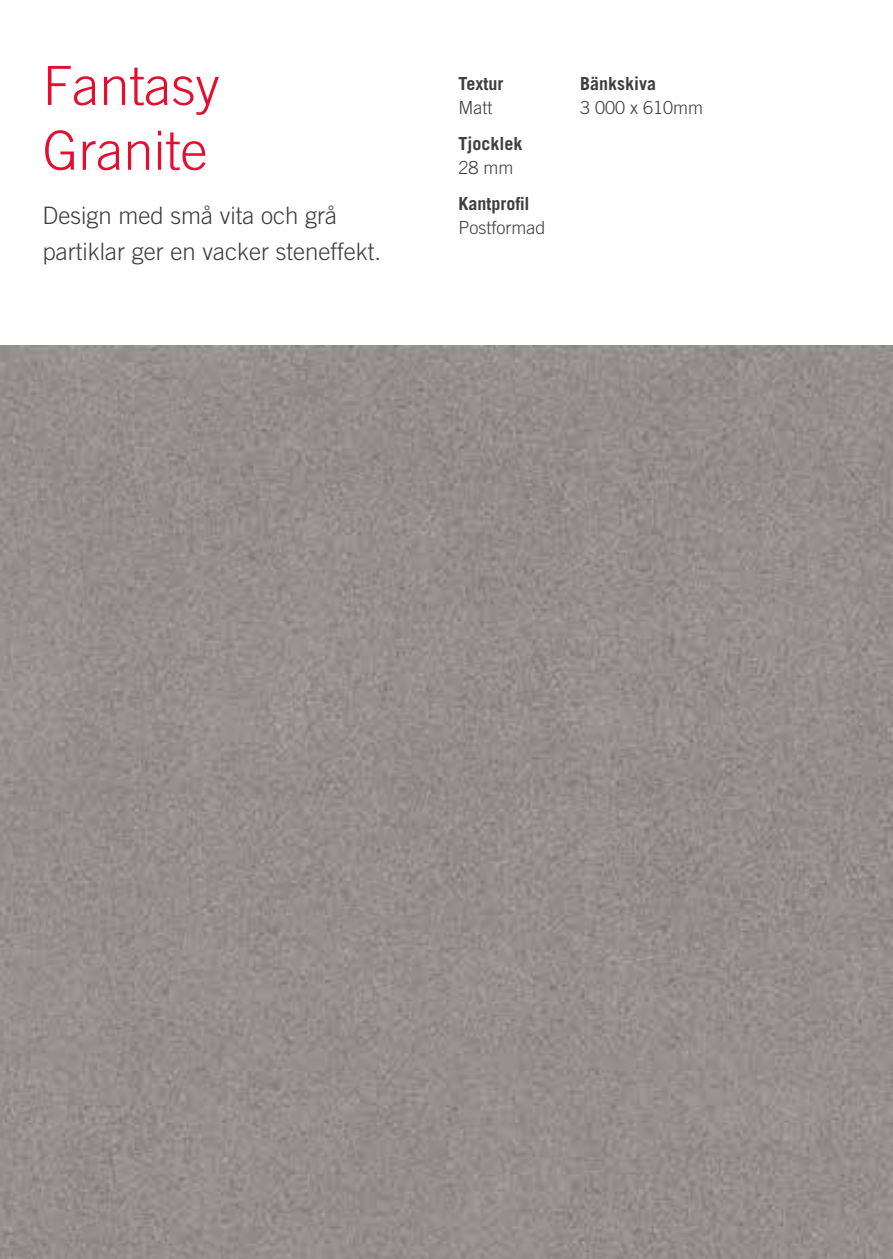
<style>
.page{position:relative;width:893px;height:1259px;background:#fff}
.page>*{position:absolute;margin:0;border:0;box-sizing:border-box;transform-origin:0 0}
.t1{font:300 54px/64.8px "Trade Gothic LT Std";color:#e40f30}
.t2{font:300 24px/36px "Trade Gothic LT Std";color:#3e3e41}
.t3{font:700 18px "Trade Gothic LT Std";color:#3e3e41}
.t4{font:300 18px "Trade Gothic LT Std";color:#3e3e41}
</style>
<div class="page">
<hr style="left:892px;top:0;width:1px;height:345px;background:#3e3e41">
<img style="left:0;top:345px;width:893px;height:914px">
<h1 class="t1" style="left:43px;top:53px;width:179px">Fantasy<br>Granite</h1>
<p class="t2" style="left:43px;top:197px;width:340px">Design med små vita och grå partiklar ger en vacker steneffekt.</p>
<p class="t3" style="left:458px;top:72px;width:46px">Textur</p>
<p class="t4" style="left:458px;top:96px;width:36px">Matt</p>
<p class="t3" style="left:458px;top:132px;width:66px">Tjocklek</p>
<p class="t4" style="left:458px;top:156px;width:57px">28 mm</p>
<p class="t3" style="left:458px;top:192px;width:73px">Kantprofil</p>
<p class="t4" style="left:458px;top:216px;width:88px">Postformad</p>
<p class="t3" style="left:580px;top:72px;width:77px">Bänkskiva</p>
<p class="t4" style="left:580px;top:96px;width:125px">3 000 x 610mm</p>
</div>
